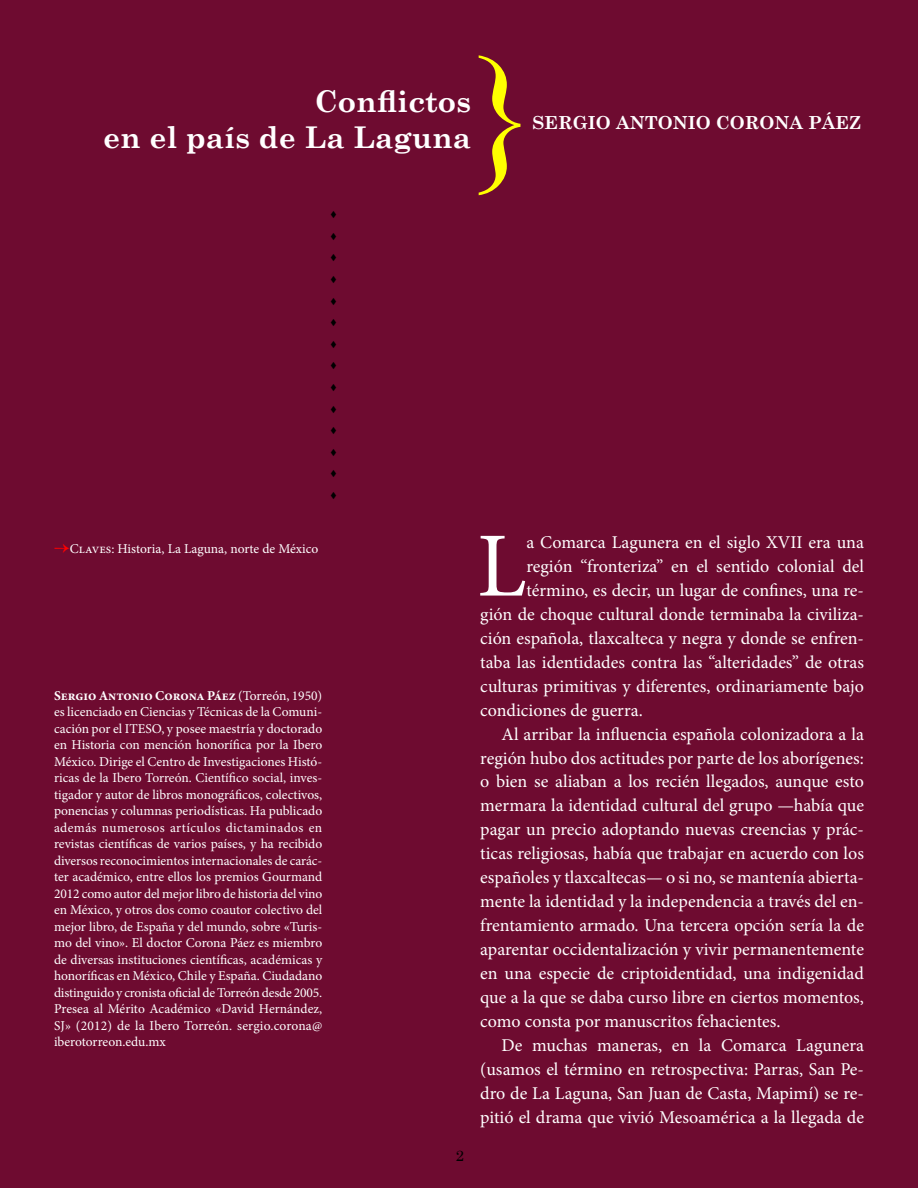
<style>
.page{position:relative;width:918px;height:1188px;background:#6e0b30}
.page>*{position:absolute;margin:0;border:0;box-sizing:border-box;transform-origin:0 0}
.t1{font:150px "Century Schoolbook";color:#ff0}
.t2{font:91.8px "Minion Pro";color:#fff}
.t3{font:700 30px/36px "Century Schoolbook";color:#fff;text-align:right}
.t4{font:18px "Minion Pro";color:#fff}
.t5{font:700 18px "Century Schoolbook";color:#fff}
.t6{font:18px/21.6px "Wingdings";color:#000;text-align:justify}
.t7{font:15px "Century Schoolbook";color:#000}
.t8{font:13.5px/16.5px "Minion Pro";color:#fff;text-align:justify}
.s1{font-size:18px;color:#f00}
.s2{font-weight:700}
</style>
<div class="page">
<h1 class="t1" style="left:478px;top:-14px;width:51px">}</h1>
<h3 class="t3" style="left:103px;top:82px;width:370px">Conflictos<br>en el país de La Laguna</h3>
<p class="t6" style="left:330px;top:204px;width:10px">▲ ▲ ▲ ▲ ▲ ▲ ▲ ▲ ▲ ▲ ▲ ▲ ▲ ▲</p>
<p class="t5" style="left:533px;top:109px;width:330px">SERGIO ANTONIO CORONA PÁEZ</p>
<p class="t8" style="left:54px;top:540px;width:266px"><span class="s1">→</span>Claves: Historia, La Laguna, norte de México</p>
<p class="t8" style="left:54px;top:687px;width:270px"><span class="s2">Sergio Antonio Corona Páez</span> (Torreón, 1950) es licenciado en Ciencias y Técnicas de la Comuni&shy;cación por el ITESO, y posee maestría y doctorado en Historia con mención honorífica por la Ibero México. Dirige el Centro de Investigaciones Histó&shy;ricas de la Ibero Torreón. Científico social, inves&shy;tigador y autor de libros monográficos, colectivos, ponencias y columnas periodísticas. Ha publicado además numerosos artículos dictaminados en revistas científicas de varios países, y ha recibido diversos reconocimientos internacionales de carác&shy;ter académico, entre ellos los premios Gourmand 2012 como autor del mejor libro de historia del vino en México, y otros dos como coautor colectivo del mejor libro, de España y del mundo, sobre «Turis&shy;mo del vino». El doctor Corona Páez es miembro de diversas instituciones científicas, académicas y honoríficas en México, Chile y España. Ciudadano distinguido y cronista oficial de Torreón desde 2005.<br>Presea al Mérito Académico «David Hernández, SJ» (2012) de la Ibero Torreón. sergio.corona@ iberotorreon.edu.mx</p>
<p class="t7" style="left:456px;top:1143px;width:10px">2</p>
<h2 class="t2" style="left:477px;top:505px;width:51px">L</h2>
<p class="t4" style="left:526px;top:530px;width:339px">a Comarca Lagunera en el siglo XVII era una</p>
<p class="t4" style="left:526px;top:554px;width:339px">región “fronteriza” en el sentido colonial del</p>
<p class="t4" style="left:526px;top:578px;width:339px">término, es decir, un lugar de confines, una re-</p>
<p class="t4" style="left:480px;top:602px;width:385px">gión de choque cultural donde terminaba la civiliza-</p>
<p class="t4" style="left:480px;top:626px;width:385px">ción española, tlaxcalteca y negra y donde se enfren-</p>
<p class="t4" style="left:480px;top:650px;width:385px">taba las identidades contra las “alteridades” de otras</p>
<p class="t4" style="left:480px;top:674px;width:385px">culturas primitivas y diferentes, ordinariamente bajo</p>
<p class="t4" style="left:480px;top:698px;width:164px">condiciones de guerra.</p>
<p class="t4" style="left:502px;top:722px;width:364px">Al arribar la influencia española colonizadora a la</p>
<p class="t4" style="left:480px;top:746px;width:385px">región hubo dos actitudes por parte de los aborígenes:</p>
<p class="t4" style="left:480px;top:770px;width:385px">o bien se aliaban a los recién llegados, aunque esto</p>
<p class="t4" style="left:480px;top:794px;width:385px">mermara la identidad cultural del grupo —había que</p>
<p class="t4" style="left:480px;top:818px;width:385px">pagar un precio adoptando nuevas creencias y prác-</p>
<p class="t4" style="left:480px;top:842px;width:385px">ticas religiosas, había que trabajar en acuerdo con los</p>
<p class="t4" style="left:480px;top:866px;width:385px">españoles y tlaxcaltecas— o si no, se mantenía abierta-</p>
<p class="t4" style="left:480px;top:890px;width:385px">mente la identidad y la independencia a través del en-</p>
<p class="t4" style="left:480px;top:914px;width:385px">frentamiento armado. Una tercera opción sería la de</p>
<p class="t4" style="left:480px;top:938px;width:385px">aparentar occidentalización y vivir permanentemente</p>
<p class="t4" style="left:480px;top:962px;width:385px">en una especie de criptoidentidad, una indigenidad</p>
<p class="t4" style="left:480px;top:986px;width:385px">que a la que se daba curso libre en ciertos momentos,</p>
<p class="t4" style="left:480px;top:1010px;width:302px">como consta por manuscritos fehacientes.</p>
<p class="t4" style="left:502px;top:1034px;width:364px">De muchas maneras, en la Comarca Lagunera</p>
<p class="t4" style="left:480px;top:1058px;width:385px">(usamos el término en retrospectiva: Parras, San Pe-</p>
<p class="t4" style="left:480px;top:1082px;width:385px">dro de La Laguna, San Juan de Casta, Mapimí) se re-</p>
<p class="t4" style="left:480px;top:1106px;width:385px">pitió el drama que vivió Mesoamérica a la llegada de</p>
</div>
